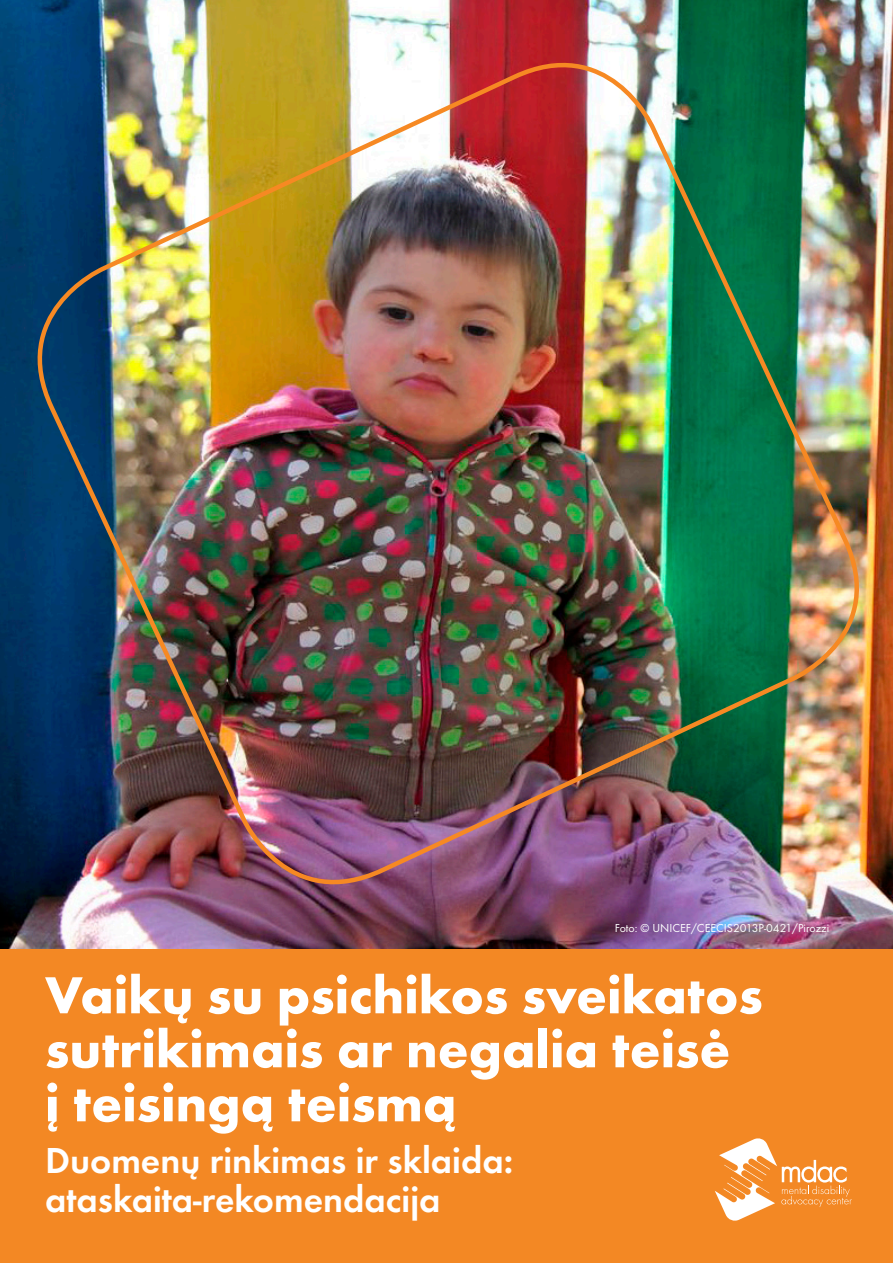
<style>
.page{position:relative;width:893px;height:1263px;background:#f38824}
.page>*{position:absolute;margin:0;border:0;box-sizing:border-box;transform-origin:0 0}
.t1{font:700 54px/54px "Futura TOT";color:#fff}
.t2{font:600 37.5px/39px "Futura TOT";color:#fff}
.kepaladisc{font:12px "Futura TOT";color:#fff}
</style>
<div class="page">
<svg style="left:715px;top:1138px;width:137px;height:83px"></svg>
<img style="left:0;top:0;width:893px;height:948px">
<img style="left:8px;top:33px;width:880px;height:881px">
<p class="kepaladisc" style="left:615px;top:921px;width:216px">Foto: © UNICEF/CEECIS2013P-0421/Pirozzi</p>
<p class="t1" style="left:45px;top:967px;width:719px">Vaikų su psichikos sveikatos sutrikimais ar negalia teisė<br>į teisingą teismą</p>
<p class="t2" style="left:45px;top:1141px;width:470px">Duomenų rinkimas ir sklaida: ataskaita-rekomendacija</p>
</div>
